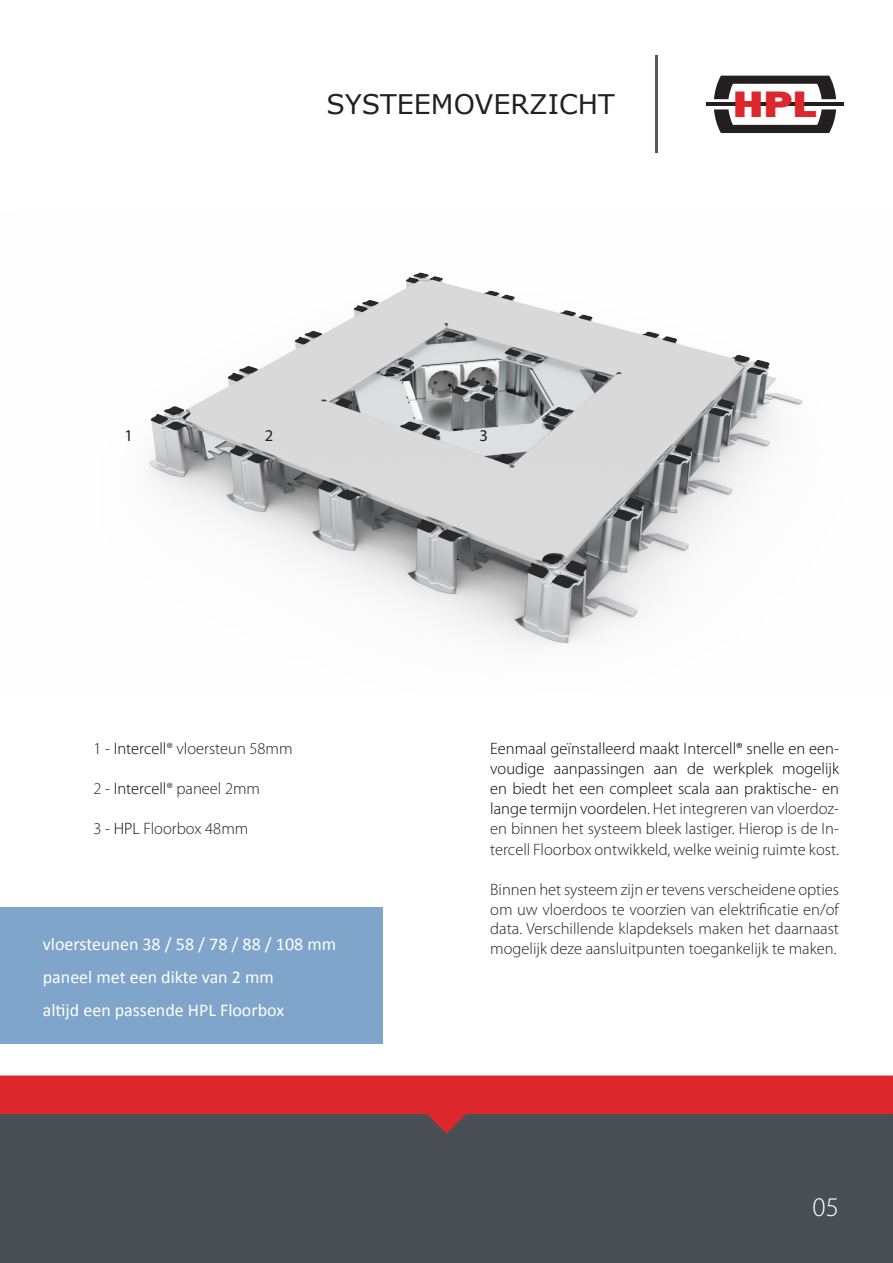
<style>
.page{position:relative;width:893px;height:1263px;background:#fff}
.page>*{position:absolute;margin:0;border:0;box-sizing:border-box;transform-origin:0 0}
.t1{font:800 37.95px "Franklin Gothic";color:#dc272d;scale:1.19 1}
.Paragraph_Style_1{font:27px "Verdana";color:#231f20}
.t2{font:300 27px "Myriad Pro";color:#fff}
.Paragraph_Style_1-2{font:18px "Calibri";color:#fff}
.Paragraph_Style_1-3{font:300 16.5px/19.8px "Myriad Pro";color:#231f20;text-align:justify}
.t3{font:300 16.5px/19.8px "Myriad Pro";color:#000;text-align:justify}
.Paragraph_Style_1-4{font:16.5px "Myriad Pro";color:#231f20}
.s1{color:#000}
.s2{color:#231f20}
</style>
<div class="page">
<img style="left:149px;top:272px;width:654px;height:373px">
<div style="left:0;top:1104px;width:893px;height:158px;background:#4a4f55"></div>
<svg style="left:0;top:1075px;width:893px;height:59px;fill:#dc272d"></svg>
<hr style="left:707px;top:103px;width:137px;height:3px;background:#231f20">
<svg style="left:714px;top:109px;width:122px;height:24px"></svg>
<svg style="left:714px;top:76px;width:122px;height:23px"></svg>
<hr style="left:655px;top:56px;width:3px;height:97px;background:#54575a">
<div style="left:0;top:908px;width:383px;height:136px;background:#80a5cb"></div>
<p class="Paragraph_Style_1-4" style="left:124px;top:425px;width:10px">1</p>
<p class="Paragraph_Style_1" style="left:327px;top:86px;width:290px">SYSTEEMOVERZICHT</p>
<p class="t1" style="left:733px;top:80px;width:72px">HPL</p>
<p class="Paragraph_Style_1-4" style="left:265px;top:425px;width:10px">2</p>
<p class="Paragraph_Style_1-4" style="left:479px;top:425px;width:10px">3</p>
<p class="Paragraph_Style_1-3" style="left:94px;top:739px;width:201px">1 - <span class="s1">Intercell</span>® vloersteun 58mm</p>
<p class="Paragraph_Style_1-3" style="left:94px;top:779px;width:168px">2 - <span class="s1">Intercell</span>® paneel 2mm</p>
<p class="Paragraph_Style_1-3" style="left:94px;top:818px;width:156px">3 - <span class="s1">HPL</span> Floorbox 48mm</p>
<p class="Paragraph_Style_1-2" style="left:43px;top:932px;width:295px">vloersteunen 38 / 58 / 78 / 88 / 108 mm</p>
<p class="Paragraph_Style_1-2" style="left:43px;top:965px;width:232px">paneel met een dikte van 2 mm</p>
<p class="Paragraph_Style_1-2" style="left:43px;top:998px;width:243px">altijd een passende HPL Floorbox</p>
<p class="t3" style="left:490px;top:739px;width:350px">Eenmaal geïnstalleerd maakt Intercell® snelle en een&shy;voudige aanpassingen aan de werkplek mogelijk en biedt het een compleet scala aan praktische- en lange termijn voordelen. <span class="s2">Het integreren van vloerdoz&shy;en binnen het systeem bleek lastiger. Hierop is de In-</span></p>
<p class="Paragraph_Style_1-3" style="left:490px;top:840px;width:350px">tercell Floorbox ontwikkeld, welke weinig ruimte kost.</p>
<p class="Paragraph_Style_1-3" style="left:490px;top:880px;width:350px">Binnen het systeem zijn er tevens verscheidene opties om uw vloerdoos te voorzien van elektrificatie en/of data. Verschillende klapdeksels maken het daarnaast mogelijk deze aansluitpunten toegankelijk te maken.</p>
<p class="t2" style="left:813px;top:1192px;width:28px">05</p>
</div>
